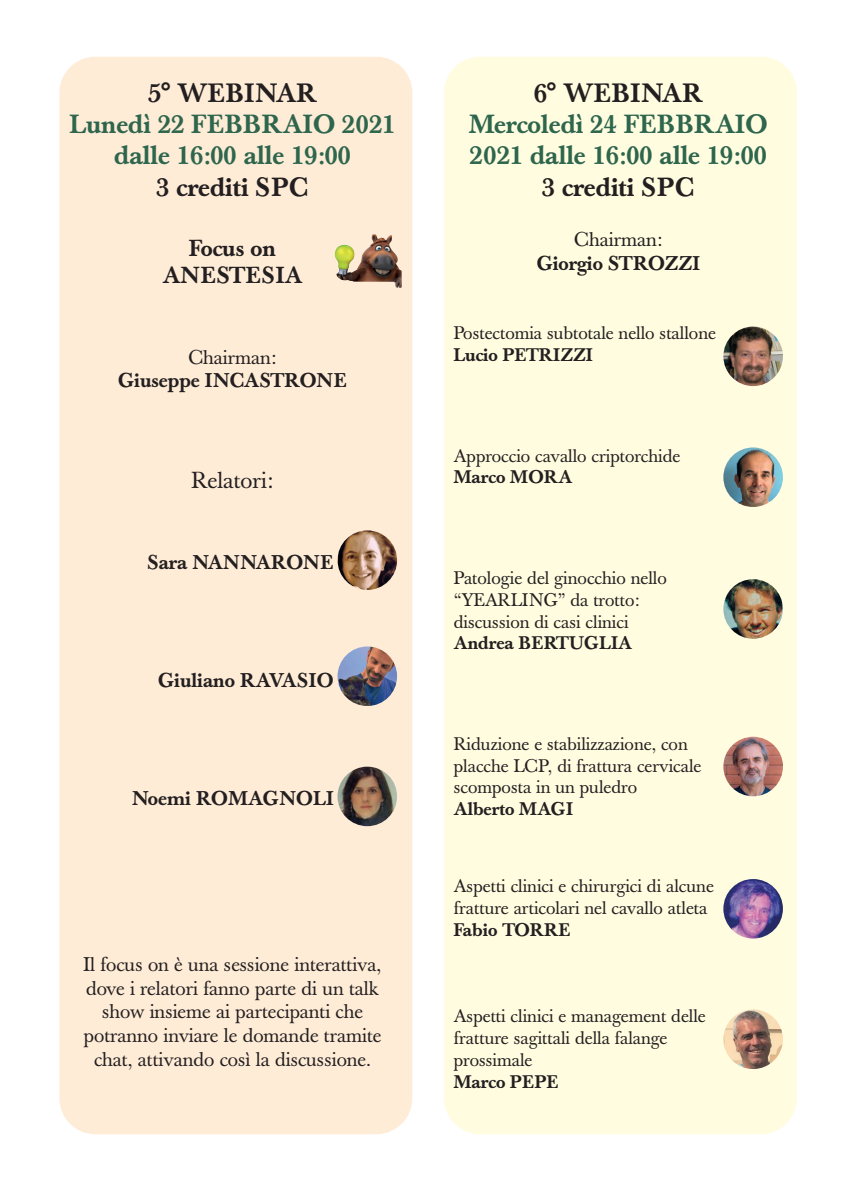
<style>
.page{position:relative;width:851px;height:1191px;background:#fff}
.page>*{position:absolute;margin:0;border:0;box-sizing:border-box;transform-origin:0 0}
.t1{font:500 26.2px "Baskerville";letter-spacing:.03em;color:#231f20}
.t2{font:500 26px/31.2px "Baskerville";color:#2e664d;text-align:center}
.t3{font:500 26px "Baskerville";color:#231f20}
.t4{font:500 23px/27.6px "Baskerville";letter-spacing:.02em;color:#231f20;text-align:center}
.t5{font:23px "Baskerville";color:#231f20}
.t6{font:19.8px/23.6px "Baskerville";color:#231f20;text-align:center}
.t7{font:500 19.8px "Baskerville";color:#231f20}
.t8{font:18px/21.6px "Baskerville";color:#231f20}
.t9{font:500 18px "Baskerville";color:#231f20}
</style>
<div class="page">
<div style="left:59px;top:57px;width:353px;height:1077px;background:#feecd7;border-radius:36px"></div>
<div style="left:444px;top:57px;width:352px;height:1077px;background:#fffce0;border-radius:36px"></div>
<img style="left:337px;top:530px;width:60px;height:60px;border-radius:50%">
<img style="left:337px;top:646px;width:60px;height:60px;border-radius:50%">
<img style="left:337px;top:766px;width:60px;height:60px;border-radius:50%">
<img style="left:723px;top:326px;width:59px;height:60px;border-radius:50%">
<img style="left:723px;top:447px;width:59px;height:60px;border-radius:50%">
<img style="left:723px;top:579px;width:59px;height:60px;border-radius:50%">
<img style="left:723px;top:736px;width:59px;height:60px;border-radius:50%">
<img style="left:723px;top:879px;width:59px;height:59px;border-radius:50%">
<img style="left:723px;top:1009px;width:59px;height:60px;border-radius:50%">
<img style="left:334px;top:234px;width:67px;height:54px">
<h1 class="t1" style="left:148px;top:83px;width:171px">5° WEBINAR</h1>
<h2 class="t2" style="left:70px;top:111px;width:327px">Lunedì 22 FEBBRAIO 2021 dalle 16:00 alle 19:00</h2>
<h2 class="t3" style="left:156px;top:177px;width:154px">3 crediti SPC</h2>
<p class="t4" style="left:163px;top:237px;width:141px">Focus on<br>ANESTESIA</p>
<p class="t6" style="left:188px;top:347px;width:90px">Chairman:</p>
<p class="t7" style="left:118px;top:373px;width:230px">Giuseppe INCASTRONE</p>
<p class="t5" style="left:192px;top:472px;width:83px">Relatori:</p>
<p class="t7" style="left:148px;top:554px;width:187px">Sara NANNARONE</p>
<p class="t7" style="left:158px;top:672px;width:177px">Giuliano RAVASIO</p>
<p class="t7" style="left:132px;top:791px;width:203px">Noemi ROMAGNOLI</p>
<p class="t6" style="left:84px;top:954px;width:299px">Il focus on è una sessione interattiva, dove i relatori fanno parte di un talk show insieme ai partecipanti che potranno inviare le domande tramite chat, attivando così la discussione.</p>
<h1 class="t1" style="left:533px;top:83px;width:171px">6° WEBINAR</h1>
<h2 class="t2" style="left:469px;top:111px;width:300px;text-align:left">Mercoledì 24 FEBBRAIO<br>2021 dalle 16:00 alle 19:00</h2>
<h2 class="t3" style="left:542px;top:177px;width:154px">3 crediti SPC</h2>
<p class="t6" style="left:574px;top:229px;width:90px">Chairman:</p>
<p class="t7" style="left:537px;top:255px;width:164px">Giorgio STROZZI</p>
<p class="t8" style="left:454px;top:324px;width:263px">Postectomia subtotale nello stallone</p>
<p class="t9" style="left:454px;top:348px;width:140px">Lucio PETRIZZI</p>
<p class="t8" style="left:454px;top:447px;width:228px">Approccio cavallo criptorchide</p>
<p class="t9" style="left:454px;top:470px;width:120px">Marco MORA</p>
<p class="t8" style="left:454px;top:569px;width:214px">Patologie del ginocchio nello “YEARLING” da trotto: discussion di casi clinici</p>
<p class="t9" style="left:454px;top:636px;width:180px">Andrea BERTUGLIA</p>
<p class="t8" style="left:454px;top:735px;width:249px">Riduzione e stabilizzazione, con placche LCP, di frattura cervicale scomposta in un puledro</p>
<p class="t9" style="left:454px;top:802px;width:120px">Alberto MAGI</p>
<p class="t8" style="left:454px;top:877px;width:261px">Aspetti clinici e chirurgici di alcune fratture articolari nel cavallo atleta</p>
<p class="t9" style="left:454px;top:922px;width:118px">Fabio TORRE</p>
<p class="t8" style="left:454px;top:1007px;width:253px">Aspetti clinici e management delle fratture sagittali della falange prossimale</p>
<p class="t9" style="left:454px;top:1074px;width:106px">Marco PEPE</p>
</div>
